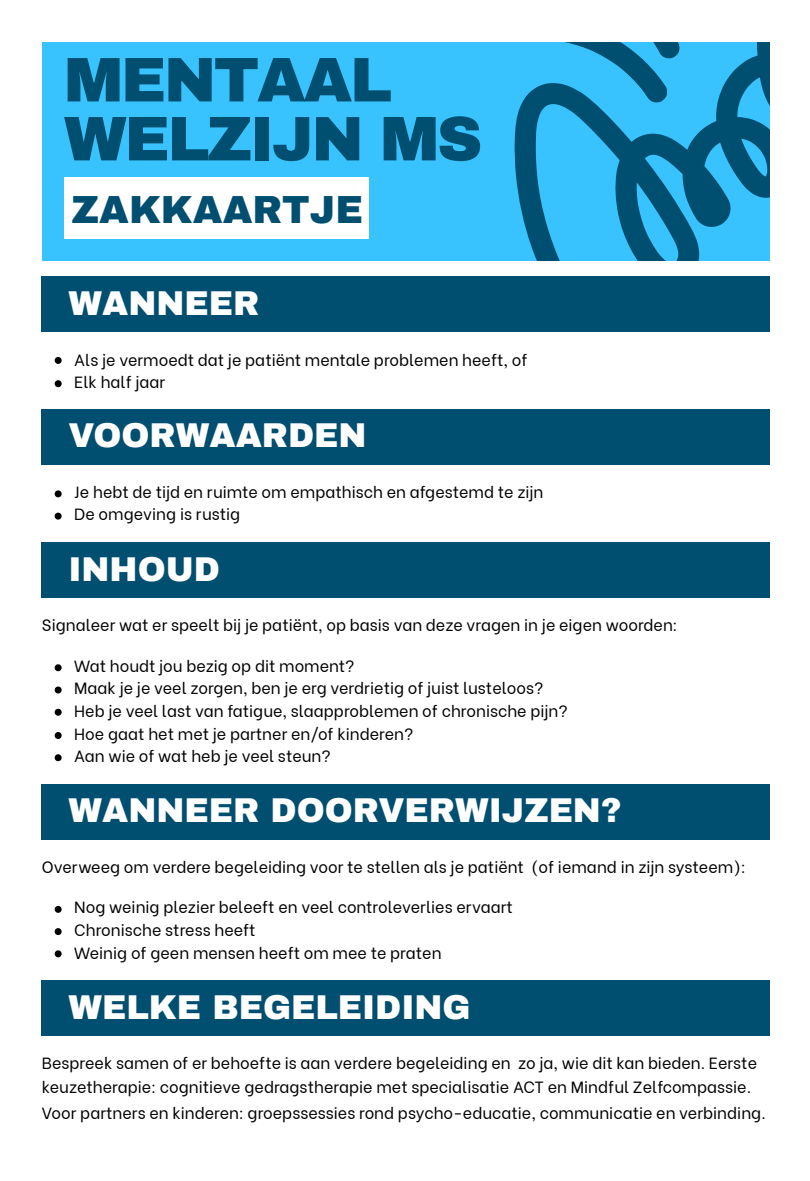
<style>
.page{position:relative;width:810px;height:1181px;background:#fff}
.page>*{position:absolute;margin:0;border:0;box-sizing:border-box;transform-origin:0 0}
.t1{font:900 63px "Archivo";letter-spacing:-.04em;color:#004e70}
.t2{font:900 38.25px "Archivo";color:#004e70}
.t3{font:900 33.75px "Archivo";color:#fff}
.t4{font:16.2px/24.8px "Be Vietnam";color:#000}
</style>
<div class="page">
<div style="left:42px;top:42px;width:727px;height:218px;background:#38c3ff"></div>
<svg style="left:514px;top:42px;width:256px;height:218px"></svg>
<div style="left:64px;top:177px;width:304px;height:62px;background:#fff"></div>
<div style="left:42px;top:276px;width:728px;height:56px;background:#014f70"></div>
<svg style="left:55px;top:357px;width:7px;height:7px"></svg>
<svg style="left:55px;top:380px;width:7px;height:7px"></svg>
<div style="left:42px;top:409px;width:728px;height:55px;background:#014f70"></div>
<svg style="left:55px;top:490px;width:7px;height:7px"></svg>
<svg style="left:55px;top:512px;width:7px;height:7px"></svg>
<div style="left:42px;top:542px;width:728px;height:56px;background:#014f70"></div>
<svg style="left:55px;top:664px;width:7px;height:7px"></svg>
<svg style="left:55px;top:686px;width:7px;height:7px"></svg>
<svg style="left:55px;top:708px;width:7px;height:7px"></svg>
<svg style="left:55px;top:732px;width:7px;height:7px"></svg>
<svg style="left:55px;top:754px;width:7px;height:7px"></svg>
<div style="left:42px;top:784px;width:728px;height:55px;background:#014f70"></div>
<svg style="left:55px;top:905px;width:7px;height:7px"></svg>
<svg style="left:55px;top:928px;width:7px;height:7px"></svg>
<svg style="left:55px;top:950px;width:7px;height:7px"></svg>
<div style="left:42px;top:980px;width:728px;height:55px;background:#014f70"></div>
<p class="t1" style="left:64px;top:46px;width:330px">MENTAAL</p>
<p class="t1" style="left:64px;top:105px;width:420px">WELZIJN MS</p>
<p class="t2" style="left:72px;top:190px;width:293px">ZAKKAARTJE</p>
<p class="t3" style="left:68px;top:285px;width:192px">WANNEER</p>
<p class="t4" style="left:74px;top:345px;width:455px">Als je vermoedt dat je patiënt mentale problemen heeft, of</p>
<p class="t4" style="left:74px;top:368px;width:92px">Elk half jaar</p>
<p class="t3" style="left:68px;top:418px;width:300px">VOORWAARDEN</p>
<p class="t4" style="left:74px;top:478px;width:471px">Je hebt de tijd en ruimte om empathisch en afgestemd te zijn</p>
<p class="t4" style="left:74px;top:500px;width:167px">De omgeving is rustig</p>
<p class="t3" style="left:68px;top:551px;width:153px">INHOUD</p>
<p class="t4" style="left:42px;top:611px;width:637px">Signaleer wat er speelt bij je patiënt, op basis van deze vragen in je eigen woorden:</p>
<p class="t4" style="left:74px;top:652px;width:282px">Wat houdt jou bezig op dit moment?</p>
<p class="t4" style="left:74px;top:674px;width:471px">Maak je je veel zorgen, ben je erg verdrietig of juist lusteloos?</p>
<p class="t4" style="left:74px;top:697px;width:495px">Heb je veel last van fatigue, slaapproblemen of chronische pijn?</p>
<p class="t4" style="left:74px;top:719px;width:341px">Hoe gaat het met je partner en/of kinderen?</p>
<p class="t4" style="left:74px;top:742px;width:258px">Aan wie of wat heb je veel steun?</p>
<p class="t3" style="left:68px;top:792px;width:555px">WANNEER DOORVERWIJZEN?</p>
<p class="t4" style="left:42px;top:853px;width:705px">Overweeg om verdere begeleiding voor te stellen als je patiënt (of iemand in zijn systeem):</p>
<p class="t4" style="left:74px;top:893px;width:440px">Nog weinig plezier beleeft en veel controleverlies ervaart</p>
<p class="t4" style="left:74px;top:915px;width:183px">Chronische stress heeft</p>
<p class="t4" style="left:74px;top:939px;width:369px">Weinig of geen mensen heeft om mee te praten</p>
<p class="t3" style="left:68px;top:988px;width:404px">WELKE BEGELEIDING</p>
<p class="t4" style="left:42px;top:1049px;width:725px">Bespreek samen of er behoefte is aan verdere begeleiding en zo ja, wie dit kan bieden. Eerste keuzetherapie: cognitieve gedragstherapie met specialisatie ACT en Mindful Zelfcompassie.<br>Voor partners en kinderen: groepssessies rond psycho-educatie, communicatie en verbinding.</p>
</div>
